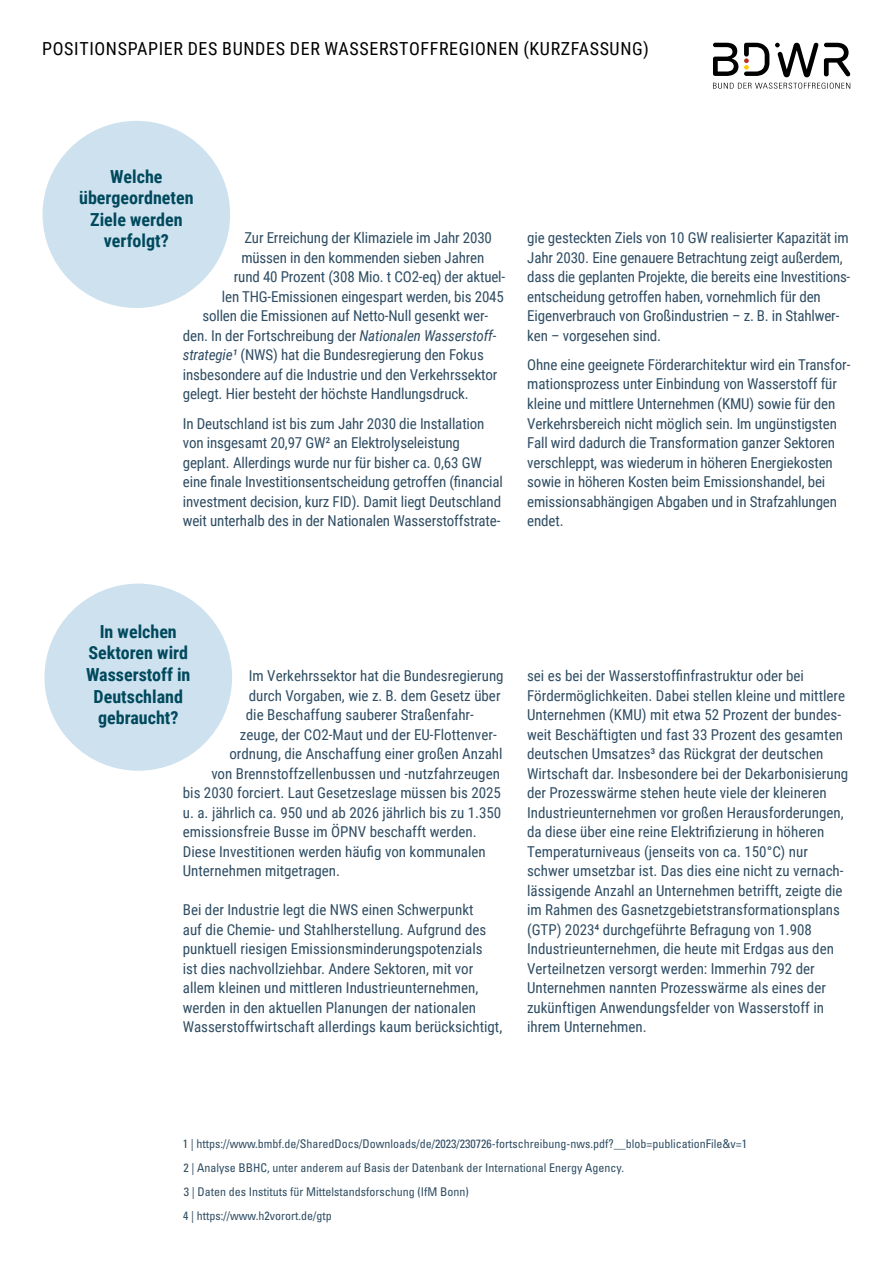
<style>
.page{position:relative;width:893px;height:1263px;background:#fff}
.page>*{position:absolute;margin:0;border:0;box-sizing:border-box;transform-origin:0 0}
.H2-B{font:700 18px/21.6px "Roboto Condensed";color:#00495d;text-align:center}
.t1{font:18px "Roboto Condensed";letter-spacing:.035em;color:#000}
.Fließtext{font:15px/19.5px "Roboto Condensed";color:#2f4d63}
.Fließtext-2{font:condensed 12px "Univers LT Std";color:#2f4d63}
.s1{font-style:italic}
</style>
<div class="page">
<svg style="left:713px;top:83px;width:137px;height:6px"></svg>
<svg style="left:713px;top:43px;width:25px;height:33px"></svg>
<svg style="left:744px;top:43px;width:25px;height:33px"></svg>
<svg style="left:824px;top:43px;width:26px;height:33px"></svg>
<svg style="left:775px;top:43px;width:43px;height:34px"></svg>
<div style="left:43px;top:121px;width:187px;height:187px;background:#cde1ee;border-radius:50%"></div>
<div style="left:44px;top:584px;width:188px;height:187px;background:#cde1ee;border-radius:50%"></div>
<p class="t1" style="left:42px;top:36px;width:608px">POSITIONSPAPIER DES BUNDES DER WASSERSTOFFREGIONEN (KURZFASSUNG)</p>
<p class="H2-B" style="left:79px;top:165px;width:116px">Welche übergeordneten<br>Ziele werden verfolgt?</p>
<p class="Fließtext" style="left:244px;top:228px;width:249px">Zur Erreichung der Klimaziele im Jahr 2030</p>
<p class="Fließtext" style="left:241px;top:247px;width:245px">müssen in den kommenden sieben Jahren</p>
<p class="Fließtext" style="left:234px;top:267px;width:273px">rund 40 Prozent (308 Mio. t CO2-eq) der aktuel-</p>
<p class="Fließtext" style="left:222px;top:286px;width:284px">len THG-Emissionen eingespart werden, bis 2045</p>
<p class="Fließtext" style="left:202px;top:306px;width:287px">sollen die Emissionen auf Netto-Null gesenkt wer-</p>
<p class="Fließtext" style="left:183px;top:325px;width:315px">den. In der Fortschreibung der <span class="s1">Nationalen Wasserstoff-</span></p>
<p class="Fließtext" style="left:183px;top:345px;width:302px"><span class="s1">strategie¹</span> (NWS) hat die Bundesregierung den Fokus</p>
<p class="Fließtext" style="left:183px;top:364px;width:316px">insbesondere auf die Industrie und den Verkehrssektor</p>
<p class="Fließtext" style="left:183px;top:384px;width:287px">gelegt. Hier besteht der höchste Handlungsdruck.</p>
<p class="Fließtext" style="left:183px;top:413px;width:322px">In Deutschland ist bis zum Jahr 2030 die Installation von insgesamt 20,97 GW² an Elektrolyseleistung geplant. Allerdings wurde nur für bisher ca. 0,63 GW eine finale Investitionsentscheidung getroffen (financial investment decision, kurz FID). Damit liegt Deutschland weit unterhalb des in der Nationalen Wasserstoffstrate-</p>
<p class="Fließtext" style="left:527px;top:228px;width:325px">gie gesteckten Ziels von 10 GW realisierter Kapazität im Jahr 2030. Eine genauere Betrachtung zeigt außerdem, dass die geplanten Projekte, die bereits eine Investitions&shy;entscheidung getroffen haben, vornehmlich für den Eigenverbrauch von Großindustrien – z. B. in Stahlwer&shy;ken – vorgesehen sind.</p>
<p class="Fließtext" style="left:527px;top:354px;width:325px">Ohne eine geeignete Förderarchitektur wird ein Transfor&shy;mationsprozess unter Einbindung von Wasserstoff für kleine und mittlere Unternehmen (KMU) sowie für den Verkehrsbereich nicht möglich sein. Im ungünstigsten Fall wird dadurch die Transformation ganzer Sektoren verschleppt, was wiederum in höheren Energiekosten sowie in höheren Kosten beim Emissionshandel, bei emissionsabhängigen Abgaben und in Strafzahlungen endet.</p>
<p class="H2-B" style="left:86px;top:620px;width:106px">In welchen<br>Sektoren wird<br>Wasserstoff in<br>Deutschland gebraucht?</p>
<p class="Fließtext" style="left:249px;top:666px;width:256px">Im Verkehrssektor hat die Bundesregierung</p>
<p class="Fließtext" style="left:249px;top:685px;width:253px">durch Vorgaben, wie z. B. dem Gesetz über</p>
<p class="Fließtext" style="left:246px;top:705px;width:230px">die Beschaffung sauberer Straßenfahr-</p>
<p class="Fließtext" style="left:240px;top:724px;width:258px">zeuge, der CO2-Maut und der EU-Flottenver-</p>
<p class="Fließtext" style="left:229px;top:744px;width:275px">ordnung, die Anschaffung einer großen Anzahl</p>
<p class="Fließtext" style="left:211px;top:763px;width:290px">von Brennstoffzellenbussen und -nutzfahrzeugen</p>
<p class="Fließtext" style="left:183px;top:783px;width:320px">bis 2030 forciert. Laut Gesetzeslage müssen bis 2025</p>
<p class="Fließtext" style="left:183px;top:802px;width:320px">u. a. jährlich ca. 950 und ab 2026 jährlich bis zu 1.350</p>
<p class="Fließtext" style="left:183px;top:822px;width:295px">emissionsfreie Busse im ÖPNV beschafft werden.</p>
<p class="Fließtext" style="left:183px;top:841px;width:304px">Diese Investitionen werden häufig von kommunalen</p>
<p class="Fließtext" style="left:183px;top:861px;width:159px">Unternehmen mitgetragen.</p>
<p class="Fließtext" style="left:183px;top:900px;width:321px">Bei der Industrie legt die NWS einen Schwerpunkt<br>auf die Chemie- und Stahlherstellung. Aufgrund des punktuell riesigen Emissionsminderungspotenzials<br>ist dies nachvollziehbar. Andere Sektoren, mit vor allem kleinen und mittleren Industrieunternehmen, werden in den aktuellen Planungen der nationalen Wasserstoffwirtschaft allerdings kaum berücksichtigt,</p>
<p class="Fließtext" style="left:527px;top:666px;width:323px">sei es bei der Wasserstoffinfrastruktur oder bei Fördermöglichkeiten. Dabei stellen kleine und mittlere Unternehmen (KMU) mit etwa 52 Prozent der bundes&shy;weit Beschäftigten und fast 33 Prozent des gesamten deutschen Umsatzes³ das Rückgrat der deutschen Wirtschaft dar. Insbesondere bei der Dekarbonisierung der Prozesswärme stehen heute viele der kleineren Industrieunternehmen vor großen Herausforderungen, da diese über eine reine Elektrifizierung in höheren Temperaturniveaus (jenseits von ca. 150°C) nur schwer umsetzbar ist. Das dies eine nicht zu vernach&shy;lässigende Anzahl an Unternehmen betrifft, zeigte die im Rahmen des Gasnetzgebietstransformationsplans (GTP) 20234 durchgeführte Befragung von 1.908<br>Industrieunternehmen, die heute mit Erdgas aus den Verteilnetzen versorgt werden: Immerhin 792 der Unternehmen nannten Prozesswärme als eines der zukünftigen Anwendungsfelder von Wasserstoff in ihrem Unternehmen.</p>
<p class="Fließtext-2" style="left:183px;top:1136px;width:566px">1 | https://www.bmbf.de/SharedDocs/Downloads/de/2023/230726-fortschreibung-nws.pdf?__blob=publicationFile&amp;v=1</p>
<p class="Fließtext-2" style="left:184px;top:1160px;width:442px">2 | Analyse BBHC, unter anderem auf Basis der Datenbank der International Energy Agency.</p>
<p class="Fließtext-2" style="left:184px;top:1184px;width:286px">3 | Daten des Instituts für Mittelstandsforschung (IfM Bonn)</p>
<p class="Fließtext-2" style="left:183px;top:1208px;width:150px">4 | https://www.h2vorort.de/gtp</p>
</div>
